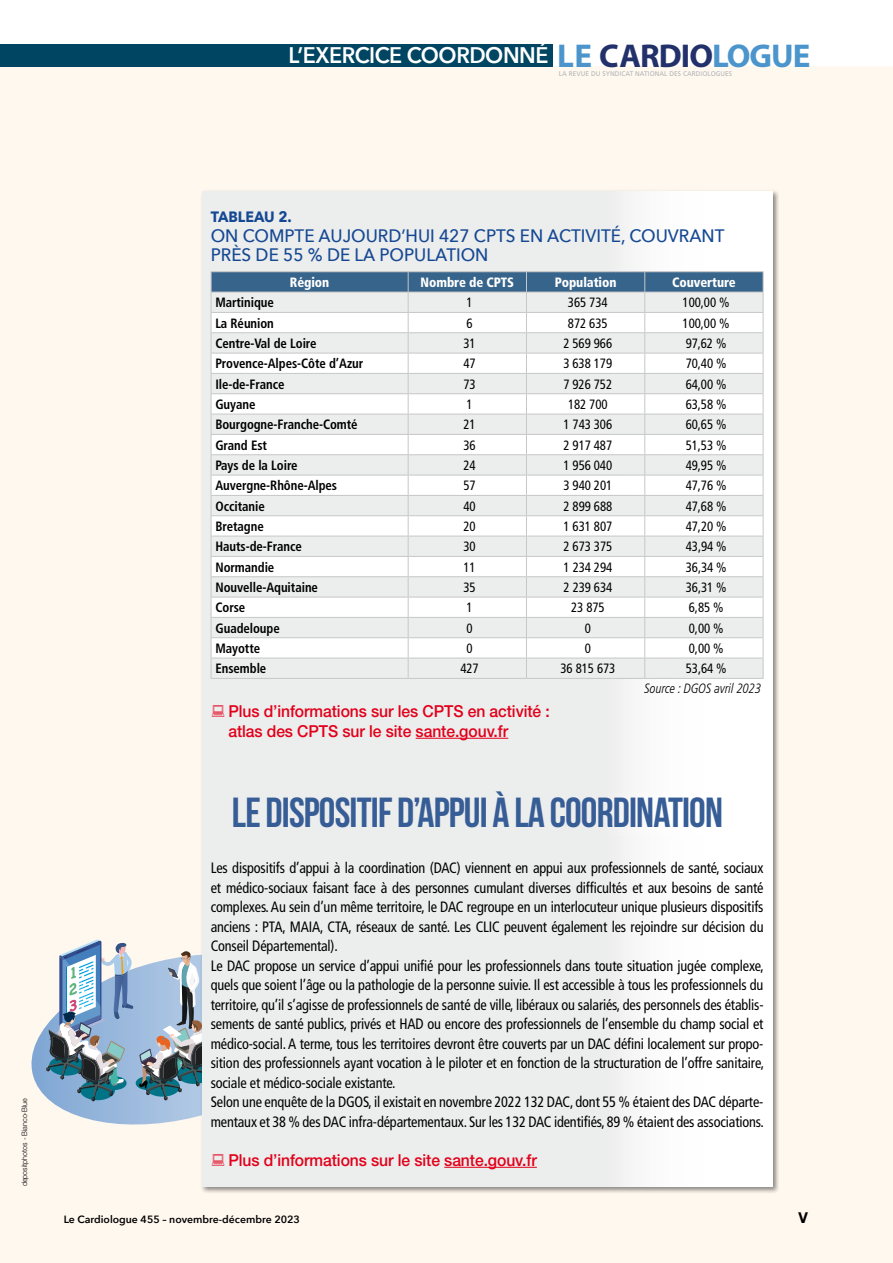
<style>
.page{position:relative;width:893px;height:1263px;background:#fff}
.page>*{position:absolute;margin:0;border:0;box-sizing:border-box;transform-origin:0 0}
.t1{font:42px "Bebas Neue";letter-spacing:-.02em;color:#375d96}
.t2{font:700 33.15px "Myriad Pro";letter-spacing:-.03em;color:#4b95cc}
.t3{font:600 22.5px "Avenir Next";letter-spacing:-.02em;color:#fff;scale:.95 1}
.t4{font:500 18px/19.5px "Avenir Next";color:#154893;scale:.95 1}
.t5{font:500 16.5px/19.5px "Helvetica Neue LT Std";letter-spacing:-.005em;color:#e2001a;scale:.95 1}
.t6{font:condensed 15px/19.5px "Frutiger LT Std";letter-spacing:-.01em;color:#000;scale:.95 1}
.t7{font:700 15px "Avenir Next";color:#154893;scale:.95 1}
.t8{font:700 15px "Helvetica Neue LT Std";color:#000}
.t9{font:condensed 13.5px "Frutiger LT Std";letter-spacing:-.005em;color:#000;scale:.95 1}
.t10{font:700 condensed 13.5px "Frutiger LT Std";letter-spacing:-.005em;color:#000;scale:.95 1}
.t11{font:900 condensed 13.5px "Frutiger LT Std";letter-spacing:-.005em;color:#fff;scale:.95 1}
.t12{font:italic 300 condensed 13.5px "Frutiger LT Pro";letter-spacing:-.005em;color:#000;scale:.95 1}
.t13{font:600 10.5px "Avenir Next";color:#000}
.t14{font:300 7.5px "Helvetica Neue LT Std";color:#000;scale:.95 1}
.t15{font:6.75px "Frutiger LT Std";letter-spacing:.01em;color:#b2b4b7;scale:.95 1}
.s1{color:#23316b}
</style>
<div class="page">
<div style="left:0;top:67px;width:893px;height:1196px;background:#fff8ef"></div>
<svg style="left:31px;top:1026px;width:169px;height:99px"></svg>
<img style="left:46px;top:939px;width:154px;height:162px">
<div style="left:0;top:44px;width:553px;height:23px;background:#004662"></div>
<div style="left:200px;top:190px;width:579px;height:1004px;background:#000;opacity:.45"></div>
<div style="left:202px;top:191px;width:570px;height:995px;background:linear-gradient(to right,#e6e8e7,#fafbfb)"></div>
<hr style="left:416px;top:738px;width:92px;height:1px;background:#e2001a">
<hr style="left:211px;top:271px;width:197px;height:1px;background:#c6c7c8">
<hr style="left:408px;top:271px;width:118px;height:1px;background:#c6c7c8">
<hr style="left:526px;top:271px;width:119px;height:1px;background:#c6c7c8">
<hr style="left:645px;top:271px;width:118px;height:1px;background:#c6c7c8">
<svg style="left:211px;top:272px;width:553px;height:406px"></svg>
<hr style="left:211px;top:678px;width:197px;height:1px;background:#c6c7c8">
<hr style="left:408px;top:678px;width:118px;height:1px;background:#c6c7c8">
<hr style="left:526px;top:678px;width:119px;height:1px;background:#c6c7c8">
<hr style="left:645px;top:678px;width:118px;height:1px;background:#c6c7c8">
<div style="left:211px;top:793px;width:552px;height:42px;background:linear-gradient(to right,#e6e8e8,#fafbfb)"></div>
<hr style="left:444px;top:1167px;width:93px;height:1px;background:#e2001a">
<svg style="left:212px;top:705px;width:12px;height:12px"></svg>
<svg style="left:212px;top:1153px;width:12px;height:13px"></svg>
<h3 class="t3" style="left:289px;top:36px;width:275px">L’EXERCICE COORDONNÉ</h3>
<h2 class="t2" style="left:557px;top:37px;width:255px">LE <span class="s1">CARDIO</span>LOGUE</h2>
<p class="t15" style="left:559px;top:70px;width:184px">LA REVUE DU SYNDICAT NATIONAL DES CARDIOLOGUES</p>
<p class="t14" style="left:20px;top:1186px;width:94px;rotate:-90deg">depositphotos - Bianco-Blue</p>
<p class="t7" style="left:211px;top:204px;width:87px">TABLEAU 2.</p>
<p class="t4" style="left:211px;top:225px;width:542px">ON COMPTE AUJOURD’HUI 427 CPTS EN ACTIVITÉ, COUVRANT<br>PRÈS DE 55 % DE LA POPULATION</p>
<p class="t11" style="left:290px;top:274px;width:43px">Région</p>
<p class="t11" style="left:421px;top:274px;width:100px">Nombre de CPTS</p>
<p class="t11" style="left:555px;top:274px;width:67px">Population</p>
<p class="t11" style="left:672px;top:274px;width:68px">Couverture</p>
<p class="t10" style="left:215px;top:295px;width:63px">Martinique</p>
<p class="t9" style="left:466px;top:295px;width:8px">1</p>
<p class="t9" style="left:568px;top:295px;width:43px">365 734</p>
<p class="t9" style="left:683px;top:295px;width:51px">100,00 %</p>
<p class="t10" style="left:215px;top:315px;width:63px">La Réunion</p>
<p class="t9" style="left:466px;top:315px;width:8px">6</p>
<p class="t9" style="left:568px;top:315px;width:43px">872 635</p>
<p class="t9" style="left:683px;top:315px;width:51px">100,00 %</p>
<p class="t10" style="left:215px;top:335px;width:108px">Centre-Val de Loire</p>
<p class="t9" style="left:463px;top:335px;width:14px">31</p>
<p class="t9" style="left:563px;top:335px;width:53px">2 569 966</p>
<p class="t9" style="left:686px;top:335px;width:44px">97,62 %</p>
<p class="t10" style="left:215px;top:356px;width:157px">Provence-Alpes-Côte d’Azur</p>
<p class="t9" style="left:463px;top:356px;width:14px">47</p>
<p class="t9" style="left:563px;top:356px;width:53px">3 638 179</p>
<p class="t9" style="left:686px;top:356px;width:44px">70,40 %</p>
<p class="t10" style="left:215px;top:376px;width:74px">Ile-de-France</p>
<p class="t9" style="left:463px;top:376px;width:14px">73</p>
<p class="t9" style="left:563px;top:376px;width:53px">7 926 752</p>
<p class="t9" style="left:686px;top:376px;width:44px">64,00 %</p>
<p class="t10" style="left:215px;top:396px;width:44px">Guyane</p>
<p class="t9" style="left:466px;top:396px;width:8px">1</p>
<p class="t9" style="left:568px;top:396px;width:43px">182 700</p>
<p class="t9" style="left:686px;top:396px;width:44px">63,58 %</p>
<p class="t10" style="left:215px;top:417px;width:151px">Bourgogne-Franche-Comté</p>
<p class="t9" style="left:463px;top:417px;width:14px">21</p>
<p class="t9" style="left:563px;top:417px;width:53px">1 743 306</p>
<p class="t9" style="left:686px;top:417px;width:44px">60,65 %</p>
<p class="t10" style="left:215px;top:437px;width:56px">Grand Est</p>
<p class="t9" style="left:463px;top:437px;width:14px">36</p>
<p class="t9" style="left:563px;top:437px;width:53px">2 917 487</p>
<p class="t9" style="left:686px;top:437px;width:44px">51,53 %</p>
<p class="t10" style="left:215px;top:457px;width:88px">Pays de la Loire</p>
<p class="t9" style="left:463px;top:457px;width:14px">24</p>
<p class="t9" style="left:563px;top:457px;width:53px">1 956 040</p>
<p class="t9" style="left:686px;top:457px;width:44px">49,95 %</p>
<p class="t10" style="left:215px;top:478px;width:130px">Auvergne-Rhône-Alpes</p>
<p class="t9" style="left:463px;top:478px;width:14px">57</p>
<p class="t9" style="left:563px;top:478px;width:53px">3 940 201</p>
<p class="t9" style="left:686px;top:478px;width:44px">47,76 %</p>
<p class="t10" style="left:215px;top:498px;width:53px">Occitanie</p>
<p class="t9" style="left:463px;top:498px;width:14px">40</p>
<p class="t9" style="left:563px;top:498px;width:53px">2 899 688</p>
<p class="t9" style="left:686px;top:498px;width:44px">47,68 %</p>
<p class="t10" style="left:215px;top:518px;width:52px">Bretagne</p>
<p class="t9" style="left:463px;top:518px;width:14px">20</p>
<p class="t9" style="left:563px;top:518px;width:53px">1 631 807</p>
<p class="t9" style="left:686px;top:518px;width:44px">47,20 %</p>
<p class="t10" style="left:215px;top:539px;width:92px">Hauts-de-France</p>
<p class="t9" style="left:463px;top:539px;width:14px">30</p>
<p class="t9" style="left:563px;top:539px;width:53px">2 673 375</p>
<p class="t9" style="left:686px;top:539px;width:44px">43,94 %</p>
<p class="t10" style="left:215px;top:559px;width:63px">Normandie</p>
<p class="t9" style="left:463px;top:559px;width:14px">11</p>
<p class="t9" style="left:564px;top:559px;width:53px">1 234 294</p>
<p class="t9" style="left:686px;top:559px;width:44px">36,34 %</p>
<p class="t10" style="left:215px;top:579px;width:109px">Nouvelle-Aquitaine</p>
<p class="t9" style="left:463px;top:579px;width:14px">35</p>
<p class="t9" style="left:564px;top:579px;width:53px">2 239 634</p>
<p class="t9" style="left:686px;top:579px;width:44px">36,31 %</p>
<p class="t10" style="left:215px;top:600px;width:33px">Corse</p>
<p class="t9" style="left:467px;top:600px;width:8px">1</p>
<p class="t9" style="left:571px;top:600px;width:37px">23 875</p>
<p class="t9" style="left:689px;top:600px;width:38px">6,85 %</p>
<p class="t10" style="left:215px;top:620px;width:69px">Guadeloupe</p>
<p class="t9" style="left:467px;top:620px;width:8px">0</p>
<p class="t9" style="left:585px;top:620px;width:8px">0</p>
<p class="t9" style="left:689px;top:620px;width:38px">0,00 %</p>
<p class="t10" style="left:215px;top:640px;width:49px">Mayotte</p>
<p class="t9" style="left:467px;top:640px;width:8px">0</p>
<p class="t9" style="left:585px;top:640px;width:8px">0</p>
<p class="t9" style="left:689px;top:640px;width:38px">0,00 %</p>
<p class="t10" style="left:215px;top:661px;width:55px">Ensemble</p>
<p class="t9" style="left:460px;top:661px;width:21px">427</p>
<p class="t9" style="left:560px;top:661px;width:59px">36 815 673</p>
<p class="t9" style="left:686px;top:661px;width:44px">53,64 %</p>
<p class="t5" style="left:228px;top:701px;width:340px">Plus d’informations sur les CPTS en activité : atlas des CPTS sur le site sante.gouv.fr</p>
<p class="t12" style="left:644px;top:680px;width:124px">Source : DGOS avril 2023</p>
<h1 class="t1" style="left:232px;top:789px;width:492px">LE DISPOSITIF D’APPUI À LA COORDINATION</h1>
<p class="t6" style="left:211px;top:858px;width:584px">Les dispositifs d’appui à la coordination (DAC) viennent en appui aux professionnels de santé, sociaux et médico-sociaux faisant face à des personnes cumulant diverses difficultés et aux besoins de santé complexes. Au sein d’un même territoire, le DAC regroupe en un interlocuteur unique plusieurs dispositifs anciens : PTA, MAIA, CTA, réseaux de santé. Les CLIC peuvent également les rejoindre sur décision du Conseil Départemental).<br>Le DAC propose un service d’appui unifié pour les professionnels dans toute situation jugée complexe, quels que soient l’âge ou la pathologie de la personne suivie. Il est accessible à tous les professionnels du territoire, qu’il s’agisse de professionnels de santé de ville, libéraux ou salariés, des personnels des établis&shy;sements de santé publics, privés et HAD ou encore des professionnels de l’ensemble du champ social et médico-social. A terme, tous les territoires devront être couverts par un DAC défini localement sur propo&shy;sition des professionnels ayant vocation à le piloter et en fonction de la structuration de l’offre sanitaire, sociale et médico-sociale existante.<br>Selon une enquête de la DGOS, il existait en novembre 2022 132 DAC, dont 55 % étaient des DAC départe&shy;mentaux et 38 % des DAC infra-départementaux. Sur les 132 DAC identifiés, 89 % étaient des associations.</p>
<p class="t5" style="left:228px;top:1150px;width:326px">Plus d’informations sur le site sante.gouv.fr</p>
<p class="t13" style="left:64px;top:1210px;width:238px">Le Cardiologue 455 – novembre-décembre 2023</p>
<p class="t8" style="left:798px;top:1208px;width:11px">V</p>
</div>
